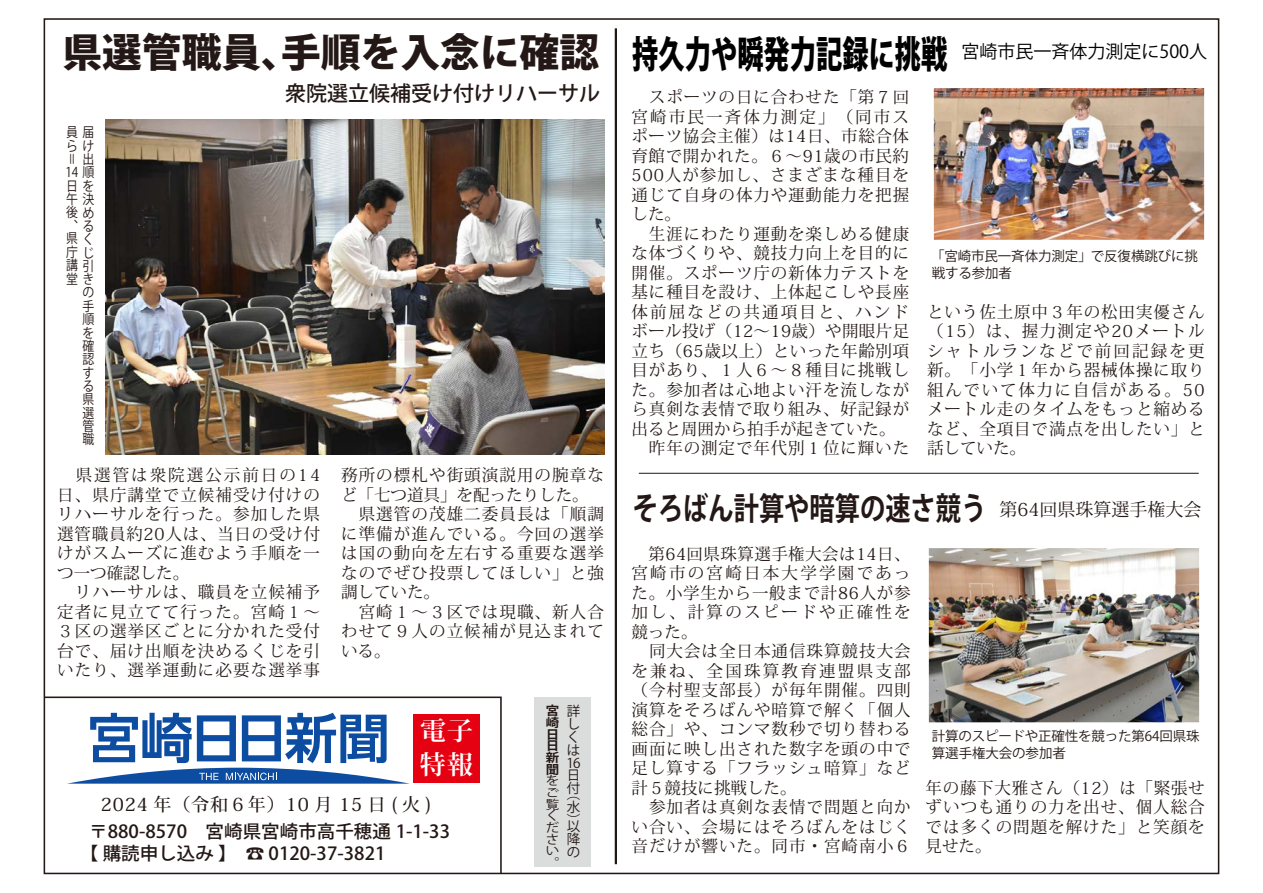
<style>
.page{position:relative;width:1263px;height:893px;background:#fff}
.page>*{position:absolute;margin:0;border:0;box-sizing:border-box;transform-origin:0 0}
.t1{font:800 39.75px "Koz Go Pr 6 N";color:#231815}
.t2{font:800 37.5px "Koz Go Pr 6 N";color:#000;scale:.7 1}
.t3{font:700 31.5px "Koz Go Pr 6 N";color:#231815;scale:.8 1}
.t4{font:700 25.8px/33.8px "Koz Min Pro";color:#fff}
.t5{font:500 21px "Koz Go Pr 6 N";color:#231815}
.t6{font:500 18px/22.5px "Koz Go Pro";color:#231815}
.t7{font:500 18px "Koz Min Pro";letter-spacing:.05em;color:#231815}
.t8{font:18px "Koz Go Pro";color:#000}
.t9{font:18px "Koz Min Pr 6 N";color:#231815}
.t10{font:16.5px/19.5px "Koz Min Pr 6 N";letter-spacing:.06em;color:#231815}
.t11{font:13.5px/16.5px "Koz Go Pr 6 N";letter-spacing:-.01em;color:#231815}
.t12{font:13.5px/13.4px "Koz Go Pr 6 N";letter-spacing:-.01em;color:#231815;scale:.88 1}
.t13{font:13.5px/12.9px "Koz Go Pro";color:#231815;text-align:justify}
.t14{font:12.3px/11.7px "Koz Go Pro";color:#231815;scale:1.1 1}
.t15{font:700 12.3px/11.7px "Koz Go Pro";color:#231815;scale:1.1 1}
</style>
<div class="page">
<svg style="left:43px;top:696px;width:459px;height:179px"></svg>
<svg style="left:67px;top:713px;width:343px;height:71px"></svg>
<div style="left:534px;top:697px;width:57px;height:170px;background:#dbdcdc"></div>
<hr style="left:615px;top:28px;width:2px;height:836px;background:#231815">
<img style="left:934px;top:88px;width:270px;height:152px">
<hr style="left:639px;top:473px;width:560px;height:1px;background:#231815">
<img style="left:929px;top:548px;width:270px;height:174px">
<img style="left:106px;top:120px;width:498px;height:334px">
<h1 class="t1" style="left:62px;top:30px;width:538px">県選管職員、手順を入念に確認</h1>
<p class="t12" style="left:66px;top:126px;width:32px">員届ら<br>＝</p>
<p class="t12" style="left:66px;top:139px;width:34px;text-align:right">け<br>出<br>14 順を<br>午決後め、る県く庁じ講引堂きの<br>手<br>順<br>を<br>確<br>認<br>す<br>る<br>県<br>選<br>管<br>職</p>
<p class="t12" style="left:66px;top:179px;width:13px">日</p>
<p class="t5" style="left:285px;top:82px;width:316px">衆院選立候補受け付けリハーサル</p>
<p class="t10" style="left:57px;top:466px;width:264px">　県選管は衆院選公示前日の14日、県庁講堂で立候補受け付けのリハーサルを行った。参加した県選管職員約20人は、当日の受け付けがスムーズに進むよう手順を一つ一つ確認した。<br>　リハーサルは、職員を立候補予定者に見立てて行った。宮崎１～<br>３区の選挙区ごとに分かれた受付台で、届け出順を決めるくじを引いたり、選挙運動に必要な選挙事</p>
<p class="t10" style="left:341px;top:466px;width:264px">務所の標札や街頭演説用の腕章など「七つ道具」を配ったりした。　県選管の茂雄二委員長は「順調に準備が進んでいる。今回の選挙は国の動向を左右する重要な選挙なのでぜひ投票してほしい」と強調していた。<br>　宮崎１～３区では現職、新人合わせて９人の立候補が見込まれている。</p>
<h3 class="t4" style="left:420px;top:713px;width:55px">電子特報</h3>
<p class="t7" style="left:101px;top:791px;width:332px">2024 年（令和６年）10 月 15 日 ( 火 )</p>
<p class="t6" style="left:80px;top:821px;width:372px;text-indent:9px">〒880-8570　宮崎県宮崎市高千穂通 1-1-33【 購読申し込み 】　☎ 0120-37-3821</p>
<p class="t15" style="left:546px;top:706px;width:13px">宮崎日日新聞</p>
<p class="t14" style="left:546px;top:775px;width:13px">をご覧ください。</p>
<p class="t13" style="left:566px;top:705px;width:16px;text-align:left">詳しくは<br>16日付</p>
<p class="t13" style="left:567px;top:788px;width:15px">（水）</p>
<p class="t13" style="left:567px;top:820px;width:15px">以降の</p>
<h2 class="t2" style="left:632px;top:33px;width:452px">持久力や瞬発力記録に挑戦</h2>
<p class="t8" style="left:961px;top:40px;width:247px">宮崎市民一斉体力測定に500人</p>
<p class="t10" style="left:631px;top:88px;width:279px">　スポーツの日に合わせた「第７回宮崎市民一斉体力測定」（同市スポーツ協会主催）は14日、市総合体育館で開かれた。６～91歳の市民約<br>500人が参加し、さまざまな種目を通じて自身の体力や運動能力を把握した。<br>　生涯にわたり運動を楽しめる健康な体づくりや、競技力向上を目的に開催。スポーツ庁の新体力テストを基に種目を設け、上体起こしや長座体前屈などの共通項目と、ハンドボール投げ（12～19歳）や開眼片足立ち（65歳以上）といった年齢別項目があり、１人６～８種目に挑戦した。参加者は心地よい汗を流しながら真剣な表情で取り組み、好記録が出ると周囲から拍手が起きていた。　昨年の測定で年代別１位に輝いた</p>
<p class="t11" style="left:931px;top:248px;width:268px">「宮崎市民一斉体力測定」で反復横跳びに挑戦する参加者</p>
<p class="t10" style="left:927px;top:302px;width:279px;text-align:justify">という佐土原中３年の松田実優さん（15）は、握力測定や20メートルシャトルランなどで前回記録を更新。「小学１年から器械体操に取り組んでいて体力に自信がある。50メートル走のタイムをもっと縮めるなど、全項目で満点を出したい」と話していた。</p>
<h3 class="t3" style="left:633px;top:491px;width:443px">そろばん計算や暗算の速さ競う</h3>
<p class="t10" style="left:631px;top:544px;width:281px">　第64回県珠算選手権大会は14日、宮崎市の宮崎日本大学学園であった。小学生から一般まで計86人が参加し、計算のスピードや正確性を競った。<br>　同大会は全日本通信珠算競技大会を兼ね、全国珠算教育連盟県支部（今村聖支部長）が毎年開催。四則演算をそろばんや暗算で解く「個人総合」や、コンマ数秒で切り替わる画面に映し出された数字を頭の中で足し算する「フラッシュ暗算」など計５競技に挑戦した。<br>　参加者は真剣な表情で問題と向かい合い、会場にはそろばんをはじく音だけが響いた。同市・宮崎南小６</p>
<p class="t9" style="left:999px;top:499px;width:204px">第64回県珠算選手権大会</p>
<p class="t11" style="left:932px;top:728px;width:269px">計算のスピードや正確性を競った第64回県珠算選手権大会の参加者</p>
<p class="t10" style="left:926px;top:778px;width:281px;text-align:justify">年の藤下大雅さん（12）は「緊張せずいつも通りの力を出せ、個人総合では多くの問題を解けた」と笑顔を見せた。</p>
</div>
